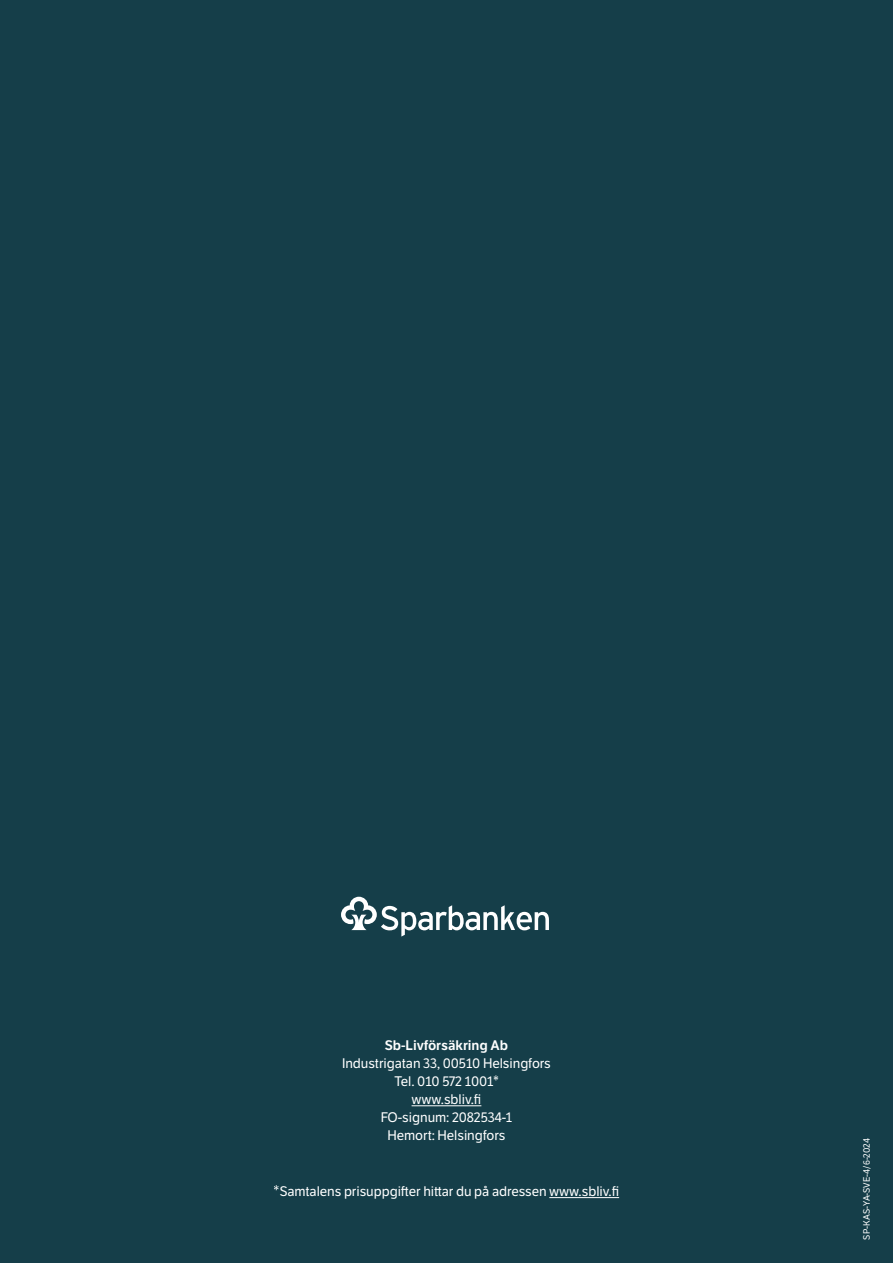
<style>
.page{position:relative;width:893px;height:1263px;background:#153e49}
.page>*{position:absolute;margin:0;border:0;box-sizing:border-box;transform-origin:0 0}
.P_-_Leipäteksti_M__ei_grid{font:13.5px "LFT Etica";letter-spacing:-.005em;color:#fff}
.P_-_Leipäteksti_M__ei_grid-2{font:13.5px "LFT Etica SB";letter-spacing:-.005em;color:#fff}
.t1{font:9px "LFT Etica";color:#fff}
</style>
<div class="page">
<hr style="left:412px;top:1105px;width:69px;height:1px;background:#fff">
<svg style="left:493px;top:1075px;width:5px;height:5px"></svg>
<hr style="left:549px;top:1197px;width:70px;height:1px;background:#fff">
<svg style="left:274px;top:1185px;width:5px;height:5px"></svg>
<svg style="left:341px;top:897px;width:208px;height:39px"></svg>
<p class="P_-_Leipäteksti_M__ei_grid-2" style="left:385px;top:1037px;width:125px">Sb-Livförsäkring Ab</p>
<p class="P_-_Leipäteksti_M__ei_grid" style="left:342px;top:1056px;width:210px">Industrigatan 33, 00510 Helsingfors</p>
<p class="P_-_Leipäteksti_M__ei_grid" style="left:395px;top:1074px;width:100px">Tel. 010 572 1001</p>
<p class="P_-_Leipäteksti_M__ei_grid" style="left:412px;top:1092px;width:71px">www.sbliv.fi</p>
<p class="P_-_Leipäteksti_M__ei_grid" style="left:381px;top:1110px;width:133px">FO-signum: 2082534-1</p>
<p class="P_-_Leipäteksti_M__ei_grid" style="left:387px;top:1128px;width:119px">Hemort: Helsingfors</p>
<p class="P_-_Leipäteksti_M__ei_grid" style="left:280px;top:1183px;width:341px">Samtalens prisuppgifter hittar du på adressen www.sbliv.fi</p>
<p class="t1" style="left:861px;top:1239px;width:103px;rotate:-90deg">SP-KAS-YA-SVE-4/6-2024</p>
</div>
